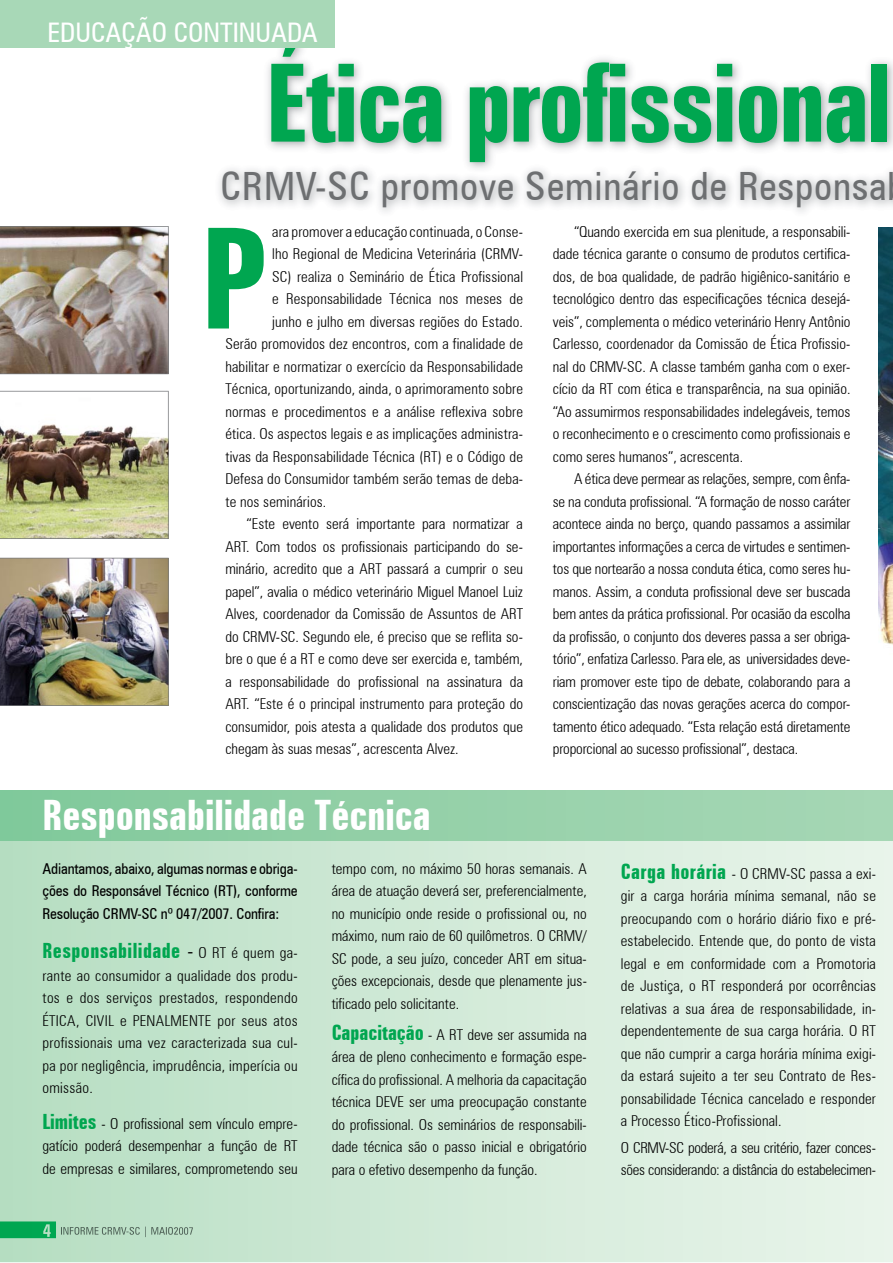
<style>
.page{position:relative;width:893px;height:1263px;background:#fff}
.page>*{position:absolute;margin:0;border:0;box-sizing:border-box;transform-origin:0 0}
.t1{font:700 extra-condensed 108px "Zurich BT";letter-spacing:-.02em;color:#00a650}
.t2{font:700 extra-condensed 42px "Zurich BT";color:#fff}
.t3{font:condensed 39px "Zurich BT";letter-spacing:.02em;color:#6d6f71}
.t4{font:condensed 27px "Zurich BT";color:#fff}
.t5{font:700 extra-condensed 21px "Zurich BT";letter-spacing:.02em;color:#00a650}
.t6{font:300 condensed 15px/22.5px "Zurich BT";color:#000;text-align:justify}
.t7{font:condensed 15px/22.5px "Zurich BT";letter-spacing:-.01em;color:#000;text-align:justify}
.t8{font:300 condensed 15px/22.5px "Zurich BT";letter-spacing:-.02em;color:#000}
.s1{font-weight:300;font-stretch:condensed;color:#000}
.s2{font-weight:300;font-stretch:condensed;font-size:15px;color:#000}
.s3{font-weight:700;font-stretch:extra-condensed;font-size:21px;color:#00a650}
</style>
<div class="page">
<svg style="left:0;top:840px;width:893px;height:422px;background:#d0e9d7"></svg>
<svg style="left:0;top:1222px;width:56px;height:16px"></svg>
<img style="left:61px;top:1226px;width:132px;height:11px">
<img style="left:219px;top:48px;width:674px;height:164px">
<svg style="left:208px;top:228px;width:56px;height:100px"></svg>
<img style="left:878px;top:228px;width:15px;height:417px">
<img style="left:0;top:226px;width:169px;height:148px">
<img style="left:0;top:391px;width:169px;height:148px">
<div style="left:0;top:791px;width:893px;height:49px;background:linear-gradient(to right,#81c99b,#a8d7b6)"></div>
<img style="left:0;top:558px;width:169px;height:148px">
<div style="left:0;top:0;width:335px;height:48px;background:#a8d8b7"></div>
<h3 class="t4" style="left:48px;top:16px;width:272px">EDUCAÇÃO CONTINUADA</h3>
<h1 class="t1" style="left:266px;top:42px;width:627px">Ética profissional</h1>
<h3 class="t3" style="left:220px;top:163px;width:668px">CRMV-SC promove Seminário de Responsa</h3>
<p class="t6" style="left:272px;top:220px;width:252px">ara promover a educação continuada, o Conse-</p>
<p class="t6" style="left:272px;top:243px;width:252px">lho Regional de Medicina Veterinária (CRMV-</p>
<p class="t6" style="left:272px;top:265px;width:252px">SC) realiza o Seminário de Ética Profissional</p>
<p class="t6" style="left:272px;top:288px;width:252px">e Responsabilidade Técnica nos meses de</p>
<p class="t6" style="left:272px;top:310px;width:252px">junho e julho em diversas regiões do Estado.</p>
<p class="t6" style="left:225px;top:333px;width:299px">Serão promovidos dez encontros, com a finalidade de</p>
<p class="t6" style="left:225px;top:355px;width:299px">habilitar e normatizar o exercício da Responsabilidade</p>
<p class="t6" style="left:225px;top:378px;width:299px">Técnica, oportunizando, ainda, o aprimoramento sobre</p>
<p class="t6" style="left:225px;top:400px;width:299px">normas e procedimentos e a análise reflexiva sobre</p>
<p class="t6" style="left:225px;top:423px;width:299px">ética. Os aspectos legais e as implicações administra-</p>
<p class="t6" style="left:225px;top:445px;width:299px">tivas da Responsabilidade Técnica (RT) e o Código de</p>
<p class="t6" style="left:225px;top:468px;width:299px">Defesa do Consumidor também serão temas de deba-</p>
<p class="t6" style="left:225px;top:490px;width:102px">te nos seminários.</p>
<p class="t6" style="left:247px;top:513px;width:278px">“Este evento será importante para normatizar a</p>
<p class="t6" style="left:225px;top:535px;width:299px">ART. Com todos os profissionais participando do se-</p>
<p class="t6" style="left:225px;top:558px;width:299px">minário, acredito que a ART passará a cumprir o seu</p>
<p class="t6" style="left:225px;top:580px;width:299px">papel”, avalia o médico veterinário Miguel Manoel Luiz</p>
<p class="t6" style="left:225px;top:603px;width:299px">Alves, coordenador da Comissão de Assuntos de ART</p>
<p class="t6" style="left:225px;top:625px;width:299px">do CRMV-SC. Segundo ele, é preciso que se reflita so-</p>
<p class="t6" style="left:225px;top:648px;width:299px">bre o que é a RT e como deve ser exercida e, também,</p>
<p class="t6" style="left:225px;top:670px;width:299px">a responsabilidade do profissional na assinatura da</p>
<p class="t6" style="left:225px;top:693px;width:299px">ART. “Este é o principal instrumento para proteção do</p>
<p class="t6" style="left:225px;top:715px;width:299px">consumidor, pois atesta a qualidade dos produtos que</p>
<p class="t6" style="left:225px;top:738px;width:235px">chegam às suas mesas”, acrescenta Alvez.</p>
<p class="t6" style="left:553px;top:220px;width:299px;text-indent:21px">“Quando exercida em sua plenitude, a responsabili&shy;dade técnica garante o consumo de produtos certifica&shy;dos, de boa qualidade, de padrão higiênico-sanitário e tecnológico dentro das especificações técnica desejá&shy;veis”, complementa o médico veterinário Henry Antônio Carlesso, coordenador da Comissão de Ética Profissio&shy;nal do CRMV-SC. A classe também ganha com o exer&shy;cício da RT com ética e transparência, na sua opinião. “Ao assumirmos responsabilidades indelegáveis, temos o reconhecimento e o crescimento como profissionais e como seres humanos”, acrescenta.</p>
<p class="t6" style="left:553px;top:468px;width:299px;text-indent:21px">A ética deve permear as relações, sempre, com ênfa&shy;se na conduta profissional. “A formação de nosso caráter acontece ainda no berço, quando passamos a assimilar importantes informações a cerca de virtudes e sentimen&shy;tos que nortearão a nossa conduta ética, como seres hu&shy;manos. Assim, a conduta profissional deve ser buscada bem antes da prática profissional. Por ocasião da escolha da profissão, o conjunto dos deveres passa a ser obriga&shy;tório”, enfatiza Carlesso. Para ele, as universidades deve&shy;riam promover este tipo de debate, colaborando para a conscientização das novas gerações acerca do compor&shy;tamento ético adequado. “Esta relação está diretamente proporcional ao sucesso profissional”, destaca.</p>
<h2 class="t2" style="left:43px;top:791px;width:390px">Responsabilidade Técnica</h2>
<p class="t7" style="left:43px;top:857px;width:257px">Adiantamos, abaixo, algumas normas e obriga&shy;ções do Responsável Técnico (RT), conforme Resolução CRMV-SC nº 047/2007. Confira:</p>
<h3 class="t5" style="left:43px;top:939px;width:257px">Responsabilidade <span class="s1">-</span> <span class="s2">O RT é quem ga-</span></h3>
<p class="t6" style="left:43px;top:964px;width:257px">rante ao consumidor a qualidade dos produ&shy;tos e dos serviços prestados, respondendo ÉTICA, CIVIL e PENALMENTE por seus atos profissionais uma vez caracterizada sua cul&shy;pa por negligência, imprudência, imperícia ou omissão.</p>
<p class="t6" style="left:43px;top:1112px;width:257px"><span class="s3">Limites</span> - O profissional sem vínculo empre&shy;gatício poderá desempenhar a função de RT de empresas e similares, comprometendo seu</p>
<p class="t6" style="left:332px;top:857px;width:257px">tempo com, no máximo 50 horas semanais. A área de atuação deverá ser, preferencialmente, no município onde reside o profissional ou, no máximo, num raio de 60 quilômetros. O CRMV/ SC pode, a seu juízo, conceder ART em situa&shy;ções excepcionais, desde que plenamente jus&shy;tificado pelo solicitante.</p>
<p class="t6" style="left:332px;top:1023px;width:257px"><span class="s3">Capacitação</span> - A RT deve ser assumida na área de pleno conhecimento e formação espe&shy;cífica do profissional. A melhoria da capacitação técnica DEVE ser uma preocupação constante do profissional. Os seminários de responsabili&shy;dade técnica são o passo inicial e obrigatório para o efetivo desempenho da função.</p>
<p class="t6" style="left:621px;top:862px;width:257px"><span class="s3">Carga horária</span> - O CRMV-SC passa a exi&shy;gir a carga horária mínima semanal, não se preocupando com o horário diário fixo e pré&shy;estabelecido. Entende que, do ponto de vista legal e em conformidade com a Promotoria de Justiça, o RT responderá por ocorrências relativas a sua área de responsabilidade, in&shy;dependentemente de sua carga horária. O RT que não cumprir a carga horária mínima exigi&shy;da estará sujeito a ter seu Contrato de Res&shy;ponsabilidade Técnica cancelado e responder a Processo Ético-Profissional.</p>
<p class="t8" style="left:621px;top:1136px;width:257px">O CRMV-SC poderá, a seu critério, fazer conces&shy;sões considerando: a distância do estabelecimen-</p>
</div>
